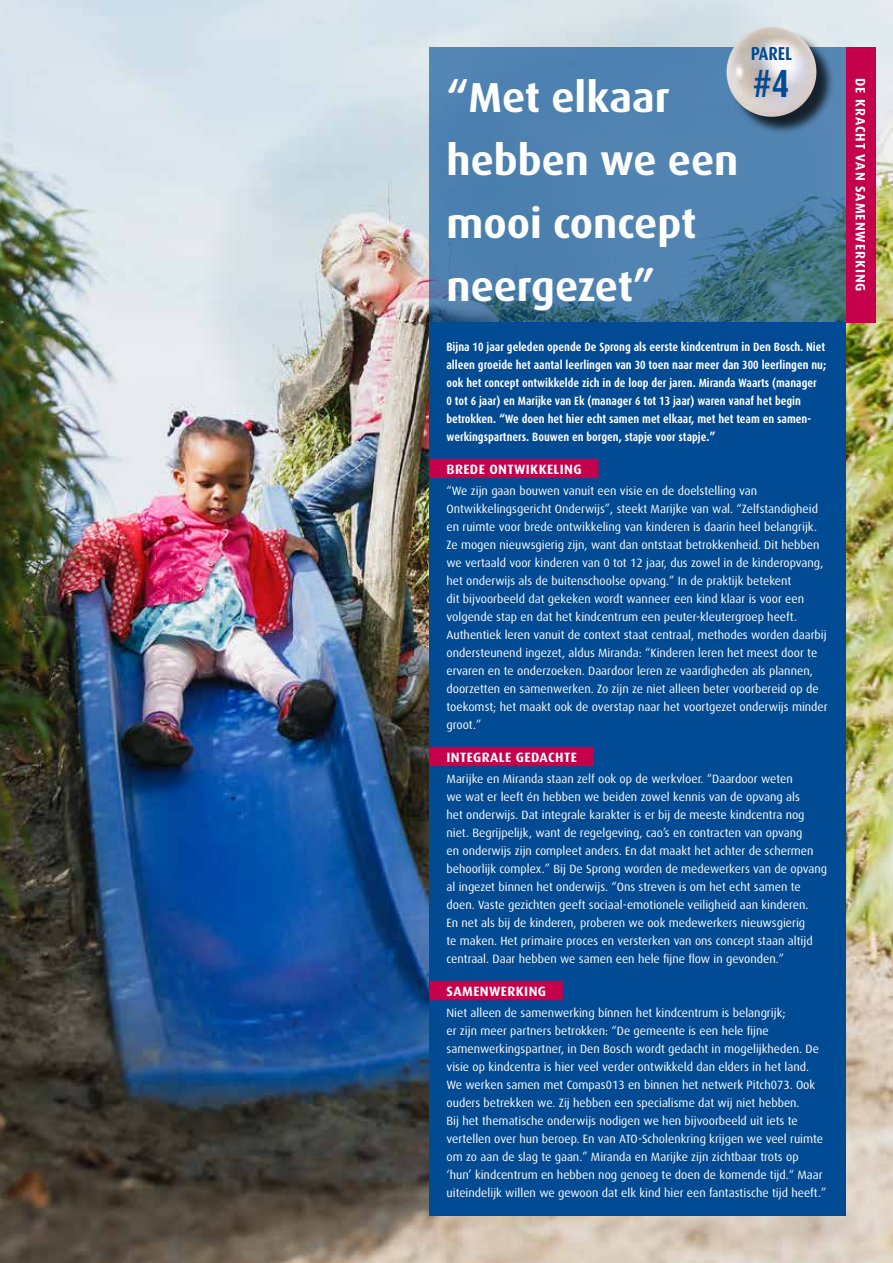
<style>
.page{position:relative;width:893px;height:1263px;background:#fff}
.page>*{position:absolute;margin:0;border:0;box-sizing:border-box;transform-origin:0 0}
.t1{font:700 42px/63px "Dax";color:#fff}
.t2{font:700 39.3px "Dax Condensed";color:#004b93}
.t3{font:700 18.75px "Dax Condensed";color:#004b93}
.t4{font:700 13.5px "Dax";letter-spacing:.03em;color:#fff}
.t5{font:700 13.5px "Dax";letter-spacing:.07em;color:#fff}
.t6{font:12px/18px "Dax";color:#fff}
.t7{font:700 12px/18px "Dax Condensed";color:#fff}
</style>
<div class="page">
<img style="left:0;top:0;width:893px;height:1263px">
<svg style="left:429px;top:47px;width:417px;height:275px;background:#4b7ea8"></svg>
<div style="left:429px;top:322px;width:417px;height:894px;background:#004b93"></div>
<div style="left:429px;top:459px;width:169px;height:19px;background:#c4014a"></div>
<div style="left:429px;top:747px;width:165px;height:19px;background:#c4014a"></div>
<div style="left:429px;top:981px;width:134px;height:19px;background:#c4014a"></div>
<div style="left:846px;top:47px;width:30px;height:275px;background:#c4014a"></div>
<div style="left:729px;top:29px;width:106px;height:107px;background:#000;opacity:.75"></div>
<img style="left:727px;top:27px;width:89px;height:90px;border-radius:45px">
<h3 class="t3" style="left:751px;top:43px;width:43px">PAREL</h3>
<h2 class="t2" style="left:753px;top:62px;width:37px">#4</h2>
<h1 class="t1" style="left:446px;top:66px;width:293px">“Met elkaar hebben we een mooi concept neergezet”</h1>
<p class="t7" style="left:446px;top:337px;width:381px">Bijna 10 jaar geleden opende De Sprong als eerste kindcentrum in Den Bosch. Niet alleen groeide het aantal leerlingen van 30 toen naar meer dan 300 leerlingen nu; ook het concept ontwikkelde zich in de loop der jaren. Miranda Waarts (manager<br>0 tot 6 jaar) en Marijke van Ek (manager 6 tot 13 jaar) waren vanaf het begin betrokken. “We doen het hier echt samen met elkaar, met het team en samen&shy;werkingspartners. Bouwen en borgen, stapje voor stapje.”</p>
<p class="t4" style="left:446px;top:461px;width:137px">BREDE ONTWIKKELING</p>
<p class="t6" style="left:446px;top:481px;width:383px">“We zijn gaan bouwen vanuit een visie en de doelstelling van Ontwikkelingsgericht Onderwijs”, steekt Marijke van wal. “Zelfstandigheid en ruimte voor brede ontwikkeling van kinderen is daarin heel belangrijk.<br>Ze mogen nieuwsgierig zijn, want dan ontstaat betrokkenheid. Dit hebben we vertaald voor kinderen van 0 tot 12 jaar, dus zowel in de kinderopvang, het onderwijs als de buitenschoolse opvang.” In de praktijk betekent<br>dit bijvoorbeeld dat gekeken wordt wanneer een kind klaar is voor een volgende stap en dat het kindcentrum een peuter-kleutergroep heeft.<br>Authentiek leren vanuit de context staat centraal, methodes worden daarbij ondersteunend ingezet, aldus Miranda: “Kinderen leren het meest door te ervaren en te onderzoeken. Daardoor leren ze vaardigheden als plannen, doorzetten en samenwerken. Zo zijn ze niet alleen beter voorbereid op de toekomst; het maakt ook de overstap naar het voortgezet onderwijs minder groot.”</p>
<p class="t4" style="left:446px;top:749px;width:132px">INTEGRALE GEDACHTE</p>
<p class="t6" style="left:446px;top:769px;width:382px">Marijke en Miranda staan zelf ook op de werkvloer. “Daardoor weten<br>we wat er leeft én hebben we beiden zowel kennis van de opvang als<br>het onderwijs. Dat integrale karakter is er bij de meeste kindcentra nog niet. Begrijpelijk, want de regelgeving, cao’s en contracten van opvang<br>en onderwijs zijn compleet anders. En dat maakt het achter de schermen behoorlijk complex.” Bij De Sprong worden de medewerkers van de opvang al ingezet binnen het onderwijs. “Ons streven is om het echt samen te doen. Vaste gezichten geeft sociaal-emotionele veiligheid aan kinderen.<br>En net als bij de kinderen, proberen we ook medewerkers nieuwsgierig<br>te maken. Het primaire proces en versterken van ons concept staan altijd centraal. Daar hebben we samen een hele fijne flow in gevonden.”</p>
<p class="t4" style="left:446px;top:983px;width:101px">SAMENWERKING</p>
<p class="t6" style="left:446px;top:1003px;width:381px">Niet alleen de samenwerking bínnen het kindcentrum is belangrijk;<br>er zijn meer partners betrokken: “De gemeente is een hele fijne samenwerkingspartner, in Den Bosch wordt gedacht in mogelijkheden. De visie op kindcentra is hier veel verder ontwikkeld dan elders in het land.<br>We werken samen met Compas013 en binnen het netwerk Pitch073. Ook ouders betrekken we. Zij hebben een specialisme dat wij niet hebben.<br>Bij het thematische onderwijs nodigen we hen bijvoorbeeld uit iets te vertellen over hun beroep. En van ATO-Scholenkring krijgen we veel ruimte om zo aan de slag te gaan.” Miranda en Marijke zijn zichtbaar trots op ‘hun’ kindcentrum en hebben nog genoeg te doen de komende tijd.“ Maar uiteindelijk willen we gewoon dat elk kind hier een fantastische tijd heeft.”</p>
<p class="t5" style="left:868px;top:78px;width:215px;rotate:90deg">DE KRACHT VAN SAMENWERKING</p>
</div>
